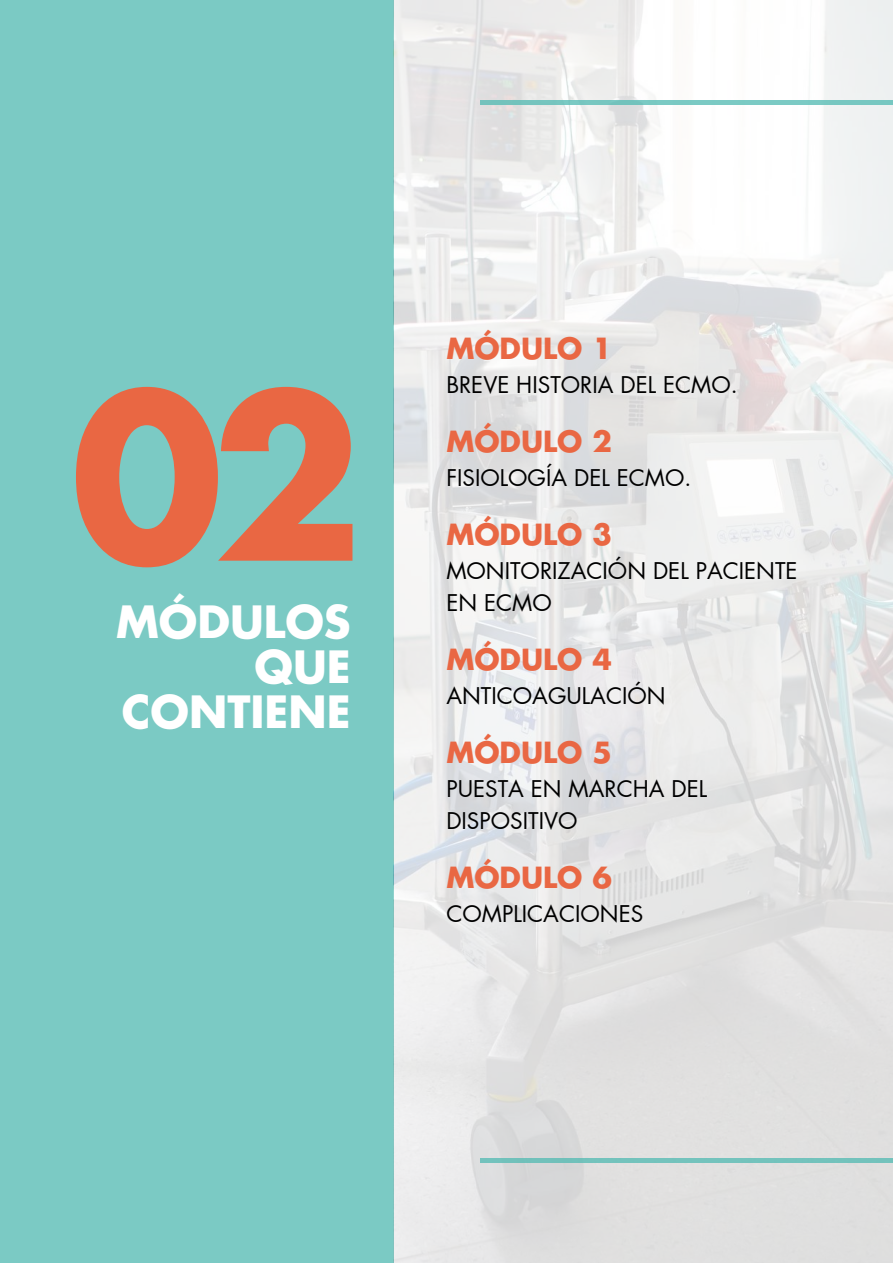
<style>
.page{position:relative;width:893px;height:1264px;background:#fff}
.page>*{position:absolute;margin:0;border:0;box-sizing:border-box;transform-origin:0 0}
.t1{font:700 221.55px "Futura LT Pro";color:#e96743}
.t2{font:700 43.5px/45px "Futura LT Pro";color:#fff;text-align:right}
.t3{font:700 28.5px "Futura LT Pro";color:#e96743}
.t4{font:22.5px/31.5px "Futura LT Pro";color:#000}
</style>
<div class="page">
<div style="left:0;top:0;width:393px;height:1262px;background:#7bcac4"></div>
<img style="left:393px;top:0;width:499px;height:1262px">
<hr style="left:480px;top:1158px;width:412px;height:4px;background:#73c3bc">
<hr style="left:480px;top:101px;width:412px;height:4px;background:#78c7c1">
<h1 class="t1" style="left:71px;top:378px;width:293px">02</h1>
<h2 class="t2" style="left:116px;top:601px;width:236px">MÓDULOS<br>QUE<br>CONTIENE</h2>
<p class="t3" style="left:446px;top:335px;width:167px">MÓDULO 1</p>
<p class="t4" style="left:446px;top:370px;width:293px">BREVE HISTORIA DEL ECMO.</p>
<p class="t3" style="left:446px;top:428px;width:167px">MÓDULO 2</p>
<p class="t4" style="left:446px;top:463px;width:246px">FISIOLOGÍA DEL ECMO.</p>
<p class="t3" style="left:446px;top:521px;width:167px">MÓDULO 3</p>
<p class="t4" style="left:446px;top:556px;width:353px">MONITORIZACIÓN DEL PACIENTE<br>EN ECMO</p>
<p class="t3" style="left:446px;top:646px;width:167px">MÓDULO 4</p>
<p class="t4" style="left:446px;top:681px;width:221px">ANTICOAGULACIÓN</p>
<p class="t3" style="left:446px;top:739px;width:167px">MÓDULO 5</p>
<p class="t4" style="left:446px;top:774px;width:262px">PUESTA EN MARCHA DEL<br>DISPOSITIVO</p>
<p class="t3" style="left:446px;top:864px;width:167px">MÓDULO 6</p>
<p class="t4" style="left:446px;top:899px;width:198px">COMPLICACIONES</p>
</div>
